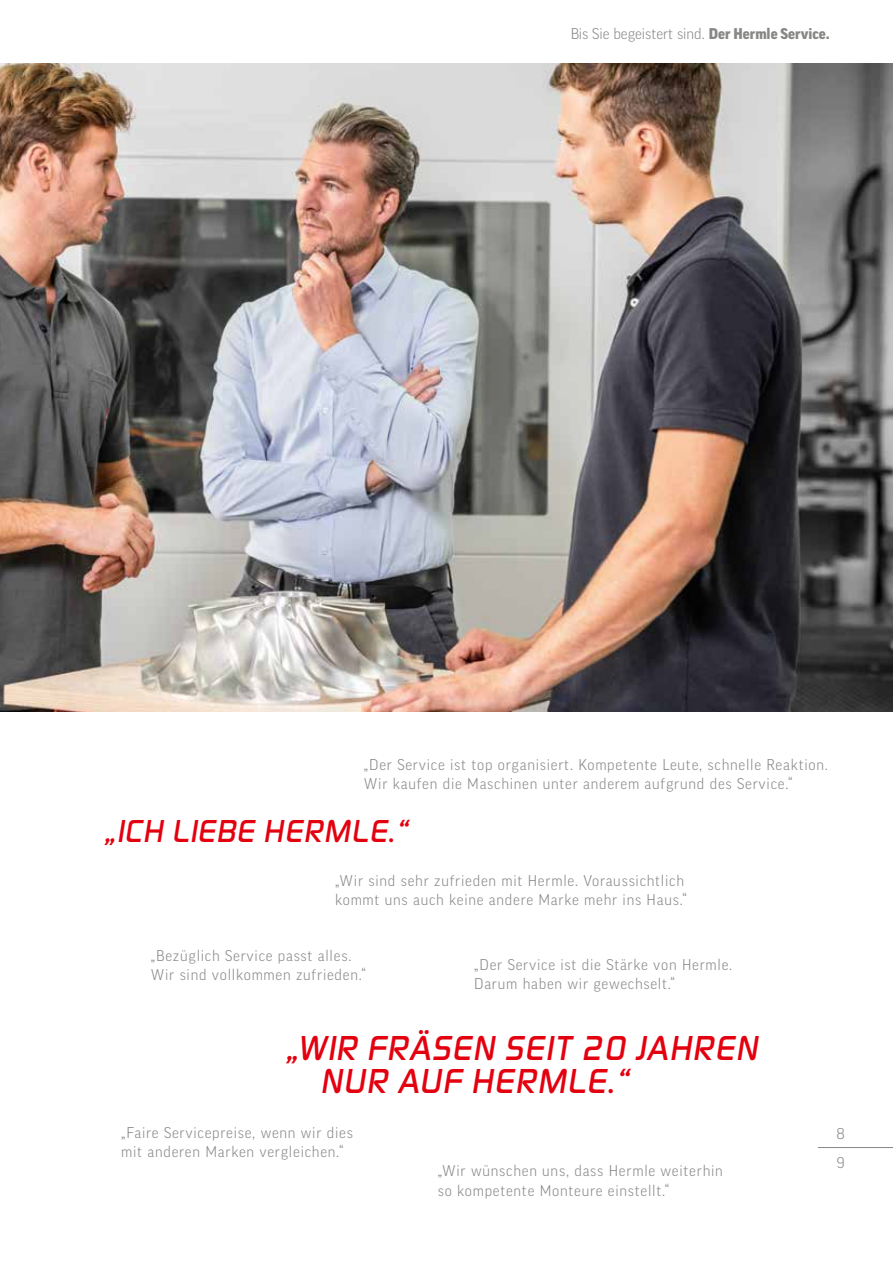
<style>
.page{position:relative;width:893px;height:1263px;background:#fff}
.page>*{position:absolute;margin:0;border:0;box-sizing:border-box;transform-origin:0 0}
.t1{font:italic 500 36px/33px "Digital Sans EF";letter-spacing:.05em;color:#e3000f}
.t2{font:italic 500 33px "Digital Sans EF";letter-spacing:.05em;color:#e3000f}
.t3{font:300 15px/19.5px "Good Pro";letter-spacing:.05em;color:#878786}
.t4{font:300 15px "Good Pro";color:#878786}
.s1{font-weight:900}
</style>
<div class="page">
<img style="left:0;top:64px;width:893px;height:648px">
<hr style="left:818px;top:1147px;width:75px;height:1px;background:#878786">
<p class="t4" style="left:570px;top:25px;width:261px">Bis Sie begeistert sind. <span class="s1">Der Hermle Service.</span></p>
<p class="t3" style="left:364px;top:754px;width:465px">„Der Service ist top organisiert. Kompetente Leute, schnelle Reaktion.<br>Wir kaufen die Maschinen unter anderem aufgrund des Service.“</p>
<h2 class="t2" style="left:105px;top:811px;width:305px">„ICH LIEBE HERMLE.“</h2>
<p class="t3" style="left:335px;top:871px;width:353px">„Wir sind sehr zufrieden mit Hermle. Voraussichtlich kommt uns auch keine andere Marke mehr ins Haus.“</p>
<p class="t3" style="left:151px;top:945px;width:217px">„Bezüglich Service passt alles.<br>Wir sind vollkommen zufrieden.“</p>
<p class="t3" style="left:474px;top:955px;width:260px">„Der Service ist die Stärke von Hermle.<br>Darum haben wir gewechselt.“</p>
<h1 class="t1" style="left:322px;top:1031px;width:438px;text-indent:-35px">„WIR FRÄSEN SEIT 20 JAHREN<br>NUR AUF HERMLE.“</h1>
<p class="t3" style="left:121px;top:1123px;width:233px">„Faire Servicepreise, wenn wir dies mit anderen Marken vergleichen.“</p>
<p class="t3" style="left:438px;top:1161px;width:287px">„Wir wünschen uns, dass Hermle weiterhin so kompetente Monteure einstellt.“</p>
<p class="t3" style="left:836px;top:1124px;width:10px">8</p>
<p class="t3" style="left:836px;top:1153px;width:10px">9</p>
</div>
